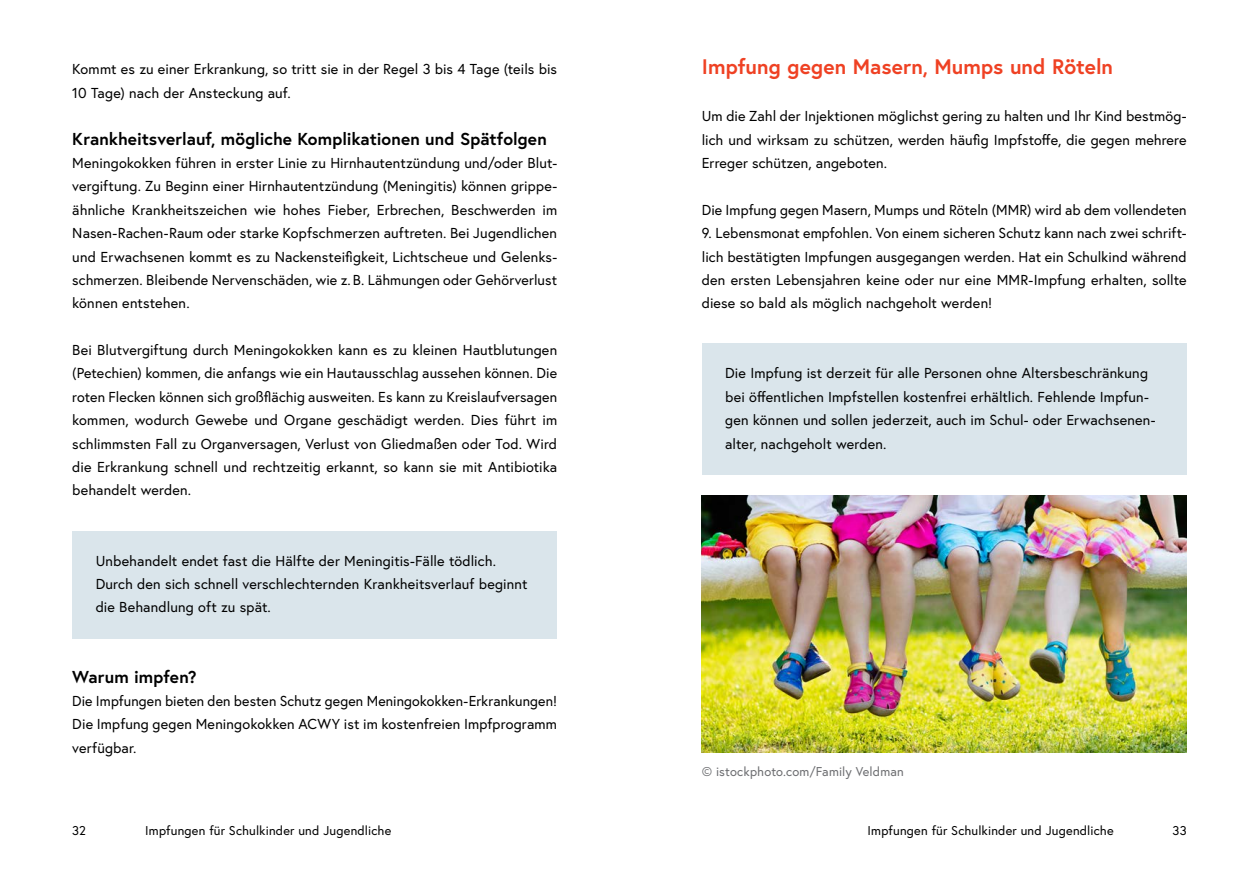
<style>
.page{position:relative;width:1259px;height:893px;background:#fff}
.page>*{position:absolute;margin:0;border:0;box-sizing:border-box;transform-origin:0 0}
.h2_ohne_Nummerierung{font:700 21px "Europa Austria";letter-spacing:.005em;color:#ef4123}
.h3_ohne_Nummerierung{font:700 17.25px "Europa Austria";letter-spacing:.005em;color:#000}
.p_Abstand_danach{font:14.4px/23.4px "Europa Austria";letter-spacing:.01em;color:#000;text-align:justify}
.Infobox_p_Infobox_ohne_h{font:14.4px/23.4px "Europa Austria";letter-spacing:.01em;color:#000}
.Infobox_p_Infobox_ohne_h_weniger_Abstand{font:14.4px/23.4px "Europa Austria";letter-spacing:.01em;color:#000}
.t1{font:12.75px "Europa Austria";letter-spacing:.015em;color:#000}
.p_Bildbeschriftung_Atrifact{font:12.75px "Europa Austria";letter-spacing:.01em;color:#6d6e71}
</style>
<div class="page">
<div style="left:702px;top:344px;width:484px;height:131px;background:#dae5eb"></div>
<div style="left:72px;top:531px;width:485px;height:108px;background:#dae5eb"></div>
<img style="left:702px;top:495px;width:484px;height:258px">
<p class="p_Abstand_danach" style="left:72px;top:57px;width:486px">Kommt es zu einer Erkrankung, so tritt sie in der Regel 3 bis 4 Tage (teils bis<br>10 Tage) nach der Ansteckung auf.</p>
<h3 class="h3_ohne_Nummerierung" style="left:72px;top:127px;width:476px">Krankheitsverlauf, mögliche Komplikationen und Spätfolgen</h3>
<p class="p_Abstand_danach" style="left:72px;top:151px;width:486px">Meningokokken führen in erster Linie zu Hirnhautentzündung und/oder Blut&shy;vergiftung. Zu Beginn einer Hirnhautentzündung (Meningitis) können grippe&shy;ähnliche Krankheitszeichen wie hohes Fieber, Erbrechen, Beschwerden im Nasen-Rachen-Raum oder starke Kopfschmerzen auftreten. Bei Jugendlichen und Erwachsenen kommt es zu Nackensteifigkeit, Lichtscheue und Gelenks&shy;schmerzen. Bleibende Nervenschäden, wie z.B. Lähmungen oder Gehörverlust können entstehen.</p>
<p class="p_Abstand_danach" style="left:72px;top:338px;width:486px">Bei Blutvergiftung durch Meningokokken kann es zu kleinen Hautblutungen (Petechien) kommen, die anfangs wie ein Hautausschlag aussehen können. Die roten Flecken können sich großflächig ausweiten. Es kann zu Kreislaufversagen kommen, wodurch Gewebe und Organe geschädigt werden. Dies führt im schlimmsten Fall zu Organversagen, Verlust von Gliedmaßen oder Tod. Wird die Erkrankung schnell und rechtzeitig erkannt, so kann sie mit Antibiotika behandelt werden.</p>
<p class="Infobox_p_Infobox_ohne_h_weniger_Abstand" style="left:96px;top:549px;width:433px">Unbehandelt endet fast die Hälfte der Meningitis-Fälle tödlich.<br>Durch den sich schnell verschlechternden Krankheitsverlauf beginnt die Behandlung oft zu spät.</p>
<h3 class="h3_ohne_Nummerierung" style="left:72px;top:665px;width:126px">Warum impfen?</h3>
<p class="p_Abstand_danach" style="left:72px;top:689px;width:486px">Die Impfungen bieten den besten Schutz gegen Meningokokken-Erkrankungen!<br>Die Impfung gegen Meningokokken ACWY ist im kostenfreien Impfprogramm verfügbar.</p>
<h2 class="h2_ohne_Nummerierung" style="left:702px;top:53px;width:413px">Impfung gegen Masern, Mumps und Röteln</h2>
<p class="p_Abstand_danach" style="left:702px;top:104px;width:486px">Um die Zahl der Injektionen möglichst gering zu halten und Ihr Kind bestmög&shy;lich und wirksam zu schützen, werden häufig Impfstoffe, die gegen mehrere Erreger schützen, angeboten.</p>
<p class="p_Abstand_danach" style="left:702px;top:198px;width:486px">Die Impfung gegen Masern, Mumps und Röteln (MMR) wird ab dem vollendeten</p>
<p class="p_Abstand_danach" style="left:702px;top:221px;width:486px">9. Lebensmonat empfohlen. Von einem sicheren Schutz kann nach zwei schrift&shy;lich bestätigten Impfungen ausgegangen werden. Hat ein Schulkind während den ersten Lebensjahren keine oder nur eine MMR-Impfung erhalten, sollte diese so bald als möglich nachgeholt werden!</p>
<p class="Infobox_p_Infobox_ohne_h" style="left:725px;top:361px;width:432px">Die Impfung ist derzeit für alle Personen ohne Altersbeschränkung bei öffentlichen Impfstellen kostenfrei erhältlich. Fehlende Impfun&shy;gen können und sollen jederzeit, auch im Schul- oder Erwachsenen&shy;alter, nachgeholt werden.</p>
<p class="p_Bildbeschriftung_Atrifact" style="left:702px;top:763px;width:204px">© istockphoto.com/Family Veldman</p>
<p class="t1" style="left:72px;top:822px;width:15px">32</p>
<p class="t1" style="left:145px;top:822px;width:247px">Impfungen für Schulkinder und Jugendliche</p>
<p class="t1" style="left:867px;top:822px;width:247px">Impfungen für Schulkinder und Jugendliche</p>
<p class="t1" style="left:1172px;top:822px;width:16px">33</p>
</div>
